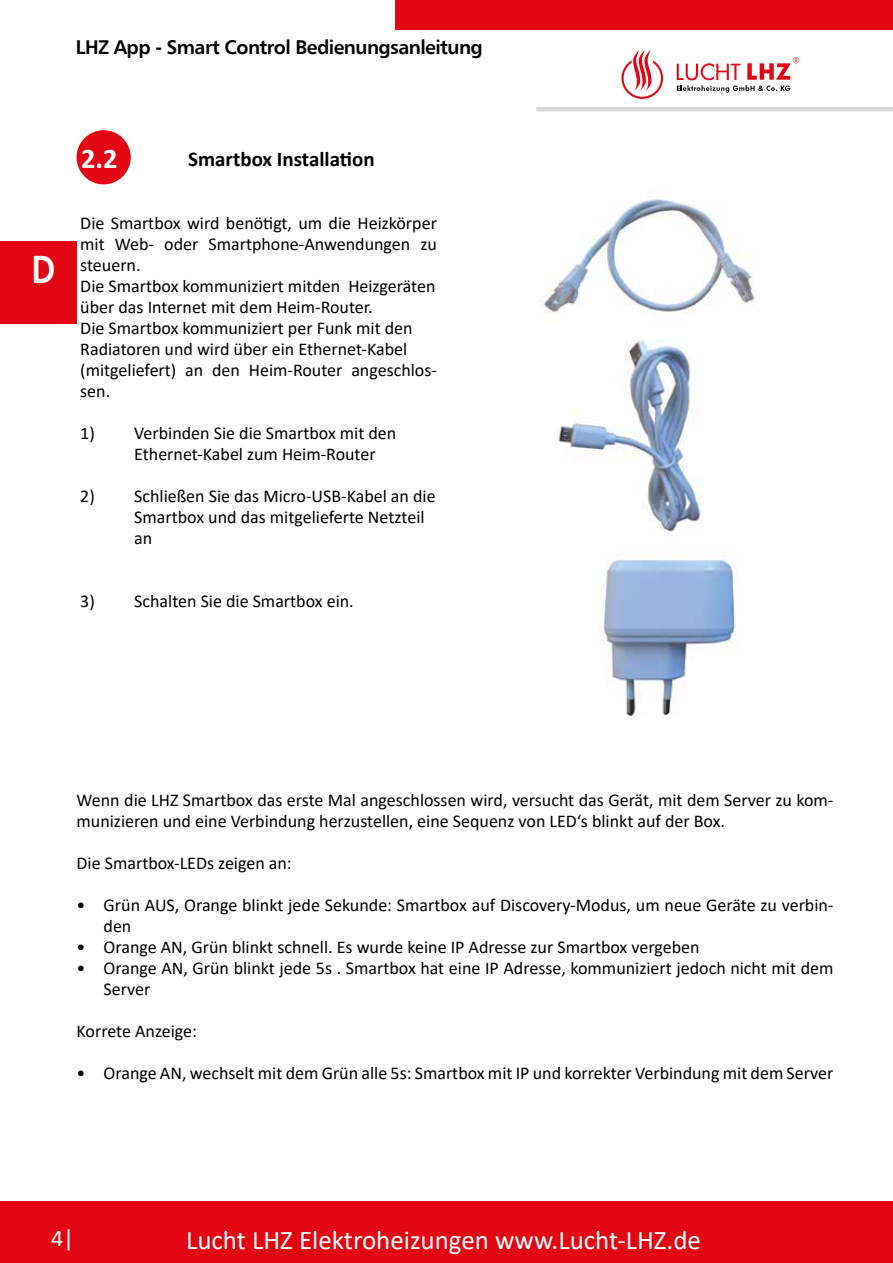
<style>
.page{position:relative;width:893px;height:1263px;background:#fff}
.page>*{position:absolute;margin:0;border:0;box-sizing:border-box;transform-origin:0 0}
.t1{font:38.55px "Humanist 777 BT Bold B";color:#fff;scale:.85 1}
.t2{font:700 28.5px "Calibri";color:#fff}
.t3{font:27px "Calibri";color:#fff}
.t4{font:24px "Calibri";color:#fff}
.t5{font:700 21px "Calibri";color:#000}
.t6{font:19.5px "Humanist 777 BT Bold B";letter-spacing:-.03em;color:#000}
.t7{font:18px/21px "Calibri";color:#000}
</style>
<div class="page">
<svg style="left:621px;top:50px;width:42px;height:49px"></svg>
<svg style="left:677px;top:57px;width:122px;height:36px"></svg>
<div style="left:0;top:1202px;width:893px;height:61px;background:#e30613"></div>
<div style="left:396px;top:0;width:497px;height:30px;background:#e30613"></div>
<div style="left:0;top:241px;width:77px;height:83px;background:#e30613"></div>
<hr style="left:536px;top:107px;width:357px;height:4px;background:#d8d8d8">
<img style="left:541px;top:199px;width:214px;height:517px">
<div style="left:77px;top:130px;width:54px;height:54px;background:#e30613;border-radius:50%"></div>
<p class="t6" style="left:76px;top:35px;width:408px">LHZ App - Smart Control Bedienungsanleitung</p>
<h1 class="t1" style="left:32px;top:245px;width:29px">D</h1>
<h2 class="t2" style="left:81px;top:138px;width:38px">2.2</h2>
<p class="t5" style="left:188px;top:144px;width:188px">Smartbox Installation</p>
<p class="t7" style="left:80px;top:212px;width:358px">Die Smartbox wird benötigt, um die Heizkörper mit Web- oder Smartphone-Anwendungen zu steuern.<br>Die Smartbox kommuniziert mitden Heizgeräten über das Internet mit dem Heim-Router.<br>Die Smartbox kommuniziert per Funk mit den Radiatoren und wird über ein Ethernet-Kabel (mitgeliefert) an den Heim-Router angeschlos&shy;sen.</p>
<p class="t7" style="left:134px;top:422px;width:264px;text-indent:-54px">1) Verbinden Sie die Smartbox mit den<br>Ethernet-Kabel zum Heim-Router</p>
<p class="t7" style="left:134px;top:485px;width:303px;text-indent:-54px">2) Schließen Sie das Micro-USB-Kabel an die<br>Smartbox und das mitgelieferte Netzteil an</p>
<p class="t7" style="left:80px;top:590px;width:275px">3) Schalten Sie die Smartbox ein.</p>
<p class="t7" style="left:77px;top:789px;width:758px">Wenn die LHZ Smartbox das erste Mal angeschlossen wird, versucht das Gerät, mit dem Server zu kom&shy;munizieren und eine Verbindung herzustellen, eine Sequenz von LED‘s blinkt auf der Box.</p>
<p class="t7" style="left:77px;top:852px;width:217px">Die Smartbox-LEDs zeigen an:</p>
<p class="t7" style="left:104px;top:893px;width:731px;text-indent:-27px">• Grün AUS, Orange blinkt jede Sekunde: Smartbox auf Discovery-Modus, um neue Geräte zu verbin&shy;den</p>
<p class="t7" style="left:77px;top:936px;width:624px">• Orange AN, Grün blinkt schnell. Es wurde keine IP Adresse zur Smartbox vergeben</p>
<p class="t7" style="left:104px;top:957px;width:731px;text-indent:-27px">• Orange AN, Grün blinkt jede 5s . Smartbox hat eine IP Adresse, kommuniziert jedoch nicht mit dem<br>Server</p>
<p class="t7" style="left:77px;top:1020px;width:122px">Korrete Anzeige:</p>
<p class="t7" style="left:77px;top:1062px;width:758px">• Orange AN, wechselt mit dem Grün alle 5s: Smartbox mit IP und korrekter Verbindung mit dem Server</p>
<h3 class="t4" style="left:51px;top:1222px;width:25px">4|</h3>
<h3 class="t3" style="left:186px;top:1221px;width:516px">Lucht LHZ Elektroheizungen www.Lucht-LHZ.de</h3>
</div>
